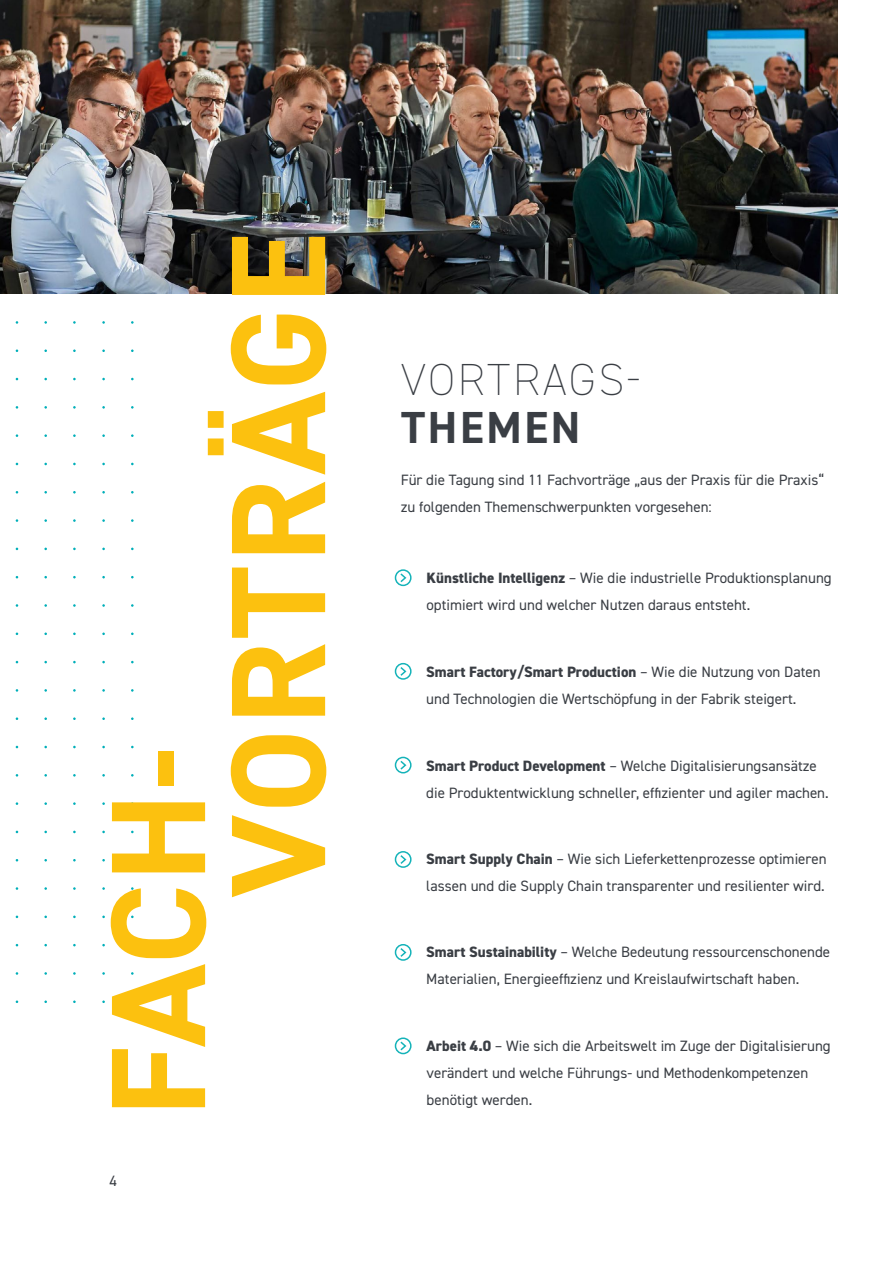
<style>
.page{position:relative;width:893px;height:1263px;background:#fff}
.page>*{position:absolute;margin:0;border:0;box-sizing:border-box;transform-origin:0 0}
.t1{font:700 135px/120px "DIN2014";letter-spacing:.02em;color:#fcc10f}
.t2{font:200 45px "DIN2014";letter-spacing:.06em;color:#3a3e44}
.t3{font:700 45px "DIN2014";letter-spacing:.06em;color:#3a3e44}
.t4{font:15px/27px "DIN2014";color:#3a3e44}
.s1{font-weight:800}
</style>
<div class="page">
<img style="left:0;top:0;width:838px;height:294px">
<div style="left:395px;top:1037px;width:17px;height:17px;border:2px solid #15b3b9;border-radius:50%"></div>
<svg style="left:399px;top:1040px;width:9px;height:12px"></svg>
<div style="left:395px;top:944px;width:17px;height:17px;border:2px solid #15b3b9;border-radius:50%"></div>
<svg style="left:399px;top:946px;width:9px;height:12px"></svg>
<div style="left:395px;top:851px;width:17px;height:17px;border:2px solid #15b3b9;border-radius:50%"></div>
<svg style="left:399px;top:853px;width:9px;height:12px"></svg>
<div style="left:395px;top:757px;width:17px;height:16px;border:2px solid #15b3b9;border-radius:50%"></div>
<svg style="left:399px;top:759px;width:9px;height:12px"></svg>
<div style="left:395px;top:663px;width:17px;height:17px;border:2px solid #15b3b9;border-radius:50%"></div>
<svg style="left:399px;top:665px;width:9px;height:12px"></svg>
<div style="left:395px;top:569px;width:17px;height:17px;border:2px solid #15b3b9;border-radius:50%"></div>
<svg style="left:399px;top:572px;width:9px;height:12px"></svg>
<h1 class="t1" style="left:97px;top:898px;width:666px;text-indent:-219px;rotate:-90deg">FACH-<br>VORTRÄGE</h1>
<p class="t4" style="left:109px;top:1167px;width:9px">4</p>
<h2 class="t2" style="left:401px;top:352px;width:241px">VORTRAGS-</h2>
<h2 class="t3" style="left:401px;top:398px;width:181px">THEMEN</h2>
<p class="t4" style="left:401px;top:466px;width:425px">Für die Tagung sind 11 Fachvorträge „aus der Praxis für die Praxis“ zu folgenden Themenschwerpunkten vorgesehen:</p>
<p class="t4" style="left:426px;top:564px;width:407px"><span class="s1">Künstliche Intelligenz</span> – Wie die industrielle Produktionsplanung optimiert wird und welcher Nutzen daraus entsteht.</p>
<p class="t4" style="left:426px;top:657px;width:396px"><span class="s1">Smart Factory/Smart Production</span> – Wie die Nutzung von Daten und Technologien die Wertschöpfung in der Fabrik steigert.</p>
<p class="t4" style="left:426px;top:752px;width:404px"><span class="s1">Smart Product Development</span> – Welche Digitalisierungsansätze die Produktentwicklung schneller, effizienter und agiler machen.</p>
<p class="t4" style="left:426px;top:845px;width:402px"><span class="s1">Smart Supply Chain</span> – Wie sich Lieferkettenprozesse optimieren lassen und die Supply Chain transparenter und resilienter wird.</p>
<p class="t4" style="left:426px;top:938px;width:405px"><span class="s1">Smart Sustainability</span> – Welche Bedeutung ressourcenschonende<br>Materialien, Energieeffizienz und Kreislaufwirtschaft haben.</p>
<p class="t4" style="left:427px;top:1032px;width:406px"><span class="s1">Arbeit 4.0</span> – Wie sich die Arbeitswelt im Zuge der Digitalisierung verändert und welche Führungs- und Methodenkompetenzen benötigt werden.</p>
</div>
